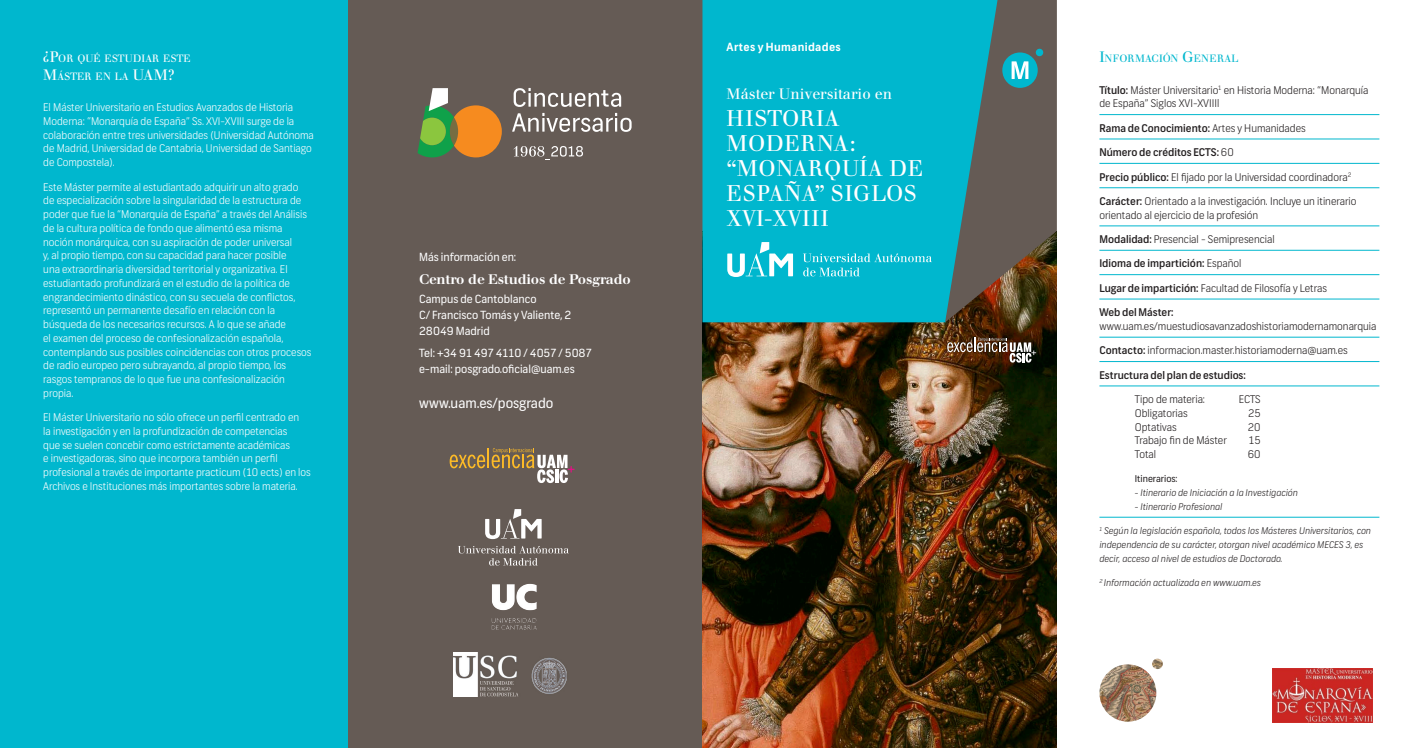
<style>
.page{position:relative;width:1405px;height:748px;background:#fff}
.page>*{position:absolute;margin:0;border:0;box-sizing:border-box;transform-origin:0 0}
.Máster_Doctorado_-_P{font:22.5px/25px "Walbaum";letter-spacing:.02em;color:#fff}
.Máster_Doctorado{font:15px "Walbaum";color:#fff}
.Máster_Doctorado_-_P-2{font:500 13.75px "Walbaum";letter-spacing:-.01em;color:#fff}
.Máster_Doctorado_-_P-3{font:13.75px "Frank";color:#fff}
.Máster_Doctorado_-_P-4{font:11.25px "Frank";color:#fff}
.t1{font:700 11.25px "Frank";letter-spacing:.03em;color:#fff}
.texto_corrido{font:300 10.62px/13.8px "Frank";color:#fff}
.texto_corrido-2{font:300 10.62px/13.8px "Frank";color:#231f20}
.texto_corrido-3{font:500 10.62px "Frank";color:#231f20}
.titulos{font:10.5px/17.5px "Walbaum";letter-spacing:-.015em;color:#fff}
.titulos-2{font:10.5px "Walbaum";letter-spacing:.005em;color:#00b7ce}
.texto_corrido-4{font:italic 300 9.38px/13.8px "Frank";color:#231f20}
.texto_corrido-5{font:9.38px "Frank";color:#231f20}
.s1{font-size:15px}
.s2{font-weight:500}
.s3{font-weight:300}
</style>
<div class="page">
<div style="left:348px;top:0;width:354px;height:748px;background:#655b55"></div>
<div style="left:0;top:0;width:348px;height:748px;background:#00b7ce"></div>
<img style="left:702px;top:322px;width:355px;height:426px">
<div style="left:702px;top:0;width:243px;height:322px;background:#00b7ce"></div>
<hr style="left:1099px;top:114px;width:280px;height:1px;background:#00b7ce">
<hr style="left:1099px;top:139px;width:280px;height:1px;background:#00b7ce">
<hr style="left:1099px;top:163px;width:280px;height:1px;background:#00b7ce">
<hr style="left:1099px;top:188px;width:280px;height:1px;background:#00b7ce">
<hr style="left:1099px;top:226px;width:280px;height:1px;background:#00b7ce">
<hr style="left:1099px;top:250px;width:280px;height:1px;background:#00b7ce">
<hr style="left:1099px;top:274px;width:280px;height:1px;background:#00b7ce">
<hr style="left:1099px;top:299px;width:280px;height:1px;background:#00b7ce">
<hr style="left:1099px;top:337px;width:280px;height:1px;background:#00b7ce">
<hr style="left:1099px;top:361px;width:280px;height:1px;background:#00b7ce">
<hr style="left:1099px;top:386px;width:280px;height:1px;background:#00b7ce">
<hr style="left:1099px;top:517px;width:280px;height:1px;background:#00b7ce">
<img style="left:1099px;top:659px;width:64px;height:63px">
<svg style="left:946px;top:337px;width:90px;height:26px;background:#6f5541"></svg>
<svg style="left:803px;top:253px;width:129px;height:9px"></svg>
<svg style="left:803px;top:268px;width:57px;height:8px"></svg>
<svg style="left:727px;top:242px;width:66px;height:35px"></svg>
<svg style="left:450px;top:455px;width:35px;height:13px"></svg>
<hr style="left:487px;top:448px;width:2px;height:20px;background:#fdbb27">
<svg style="left:492px;top:448px;width:82px;height:35px"></svg>
<svg style="left:458px;top:546px;width:111px;height:20px"></svg>
<svg style="left:485px;top:509px;width:57px;height:30px"></svg>
<svg style="left:513px;top:146px;width:70px;height:14px"></svg>
<svg style="left:417px;top:88px;width:85px;height:69px"></svg>
<svg style="left:514px;top:88px;width:107px;height:19px"></svg>
<svg style="left:512px;top:113px;width:119px;height:19px"></svg>
<img style="left:516px;top:584px;width:13px;height:20px">
<img style="left:453px;top:652px;width:114px;height:45px">
<img style="left:1272px;top:669px;width:100px;height:53px">
<div style="left:521px;top:648px;width:9px;height:57px;background:#655b55"></div>
<svg style="left:945px;top:0;width:112px;height:322px;background:#4a6f6c"></svg>
<p class="titulos" style="left:43px;top:50px;width:149px"><span class="s1">¿P</span>OR QUÉ ESTUDIAR ESTE<br><span class="s1">M</span>ÁSTER EN LA <span class="s1">UAM?</span></p>
<p class="texto_corrido" style="left:43px;top:101px;width:272px">El Máster Universitario en Estudios Avanzados de Historia Moderna: “Monarquía de España” Ss. XVI-XVIII surge de la colaboración entre tres universidades (Universidad Autónoma de Madrid, Universidad de Cantabria, Universidad de Santiago de Compostela).</p>
<p class="texto_corrido" style="left:43px;top:180px;width:270px">Este Máster permite al estudiantado adquirir un alto grado de especialización sobre la singularidad de la estructura de poder que fue la “Monarquía de España” a través del Análisis de la cultura política de fondo que alimentó esa misma noción monárquica, con su aspiración de poder universal<br>y, al propio tiempo, con su capacidad para hacer posible<br>una extraordinaria diversidad territorial y organizativa. El estudiantado profundizará en el estudio de la política de engrandecimiento dinástico, con su secuela de conflictos, representó un permanente desafío en relación con la búsqueda de los necesarios recursos. A lo que se añade<br>el examen del proceso de confesionalización española, contemplando sus posibles coincidencias con otros procesos de radio europeo pero subrayando, al propio tiempo, los rasgos tempranos de lo que fue una confesionalización propia.</p>
<p class="texto_corrido" style="left:43px;top:411px;width:269px">El Máster Universitario no sólo ofrece un perfil centrado en<br>la investigación y en la profundización de competencias<br>que se suelen concebir como estrictamente académicas<br>e investigadoras, sino que incorpora también un perfil profesional a través de importante practicum (10 ects) en los Archivos e Instituciones más importantes sobre la materia.</p>
<p class="Máster_Doctorado_-_P-4" style="left:419px;top:251px;width:99px">Más información en:</p>
<p class="Máster_Doctorado_-_P-2" style="left:419px;top:272px;width:213px">Centro de Estudios de Posgrado</p>
<p class="Máster_Doctorado_-_P-4" style="left:419px;top:292px;width:119px">Campus de Cantoblanco</p>
<p class="Máster_Doctorado_-_P-4" style="left:419px;top:308px;width:154px">C/ Francisco Tomás y Valiente, 2</p>
<p class="Máster_Doctorado_-_P-4" style="left:419px;top:324px;width:72px">28049 Madrid</p>
<p class="Máster_Doctorado_-_P-4" style="left:419px;top:346px;width:174px">Tel: +34 91 497 4110 / 4057 / 5087</p>
<p class="Máster_Doctorado_-_P-4" style="left:419px;top:362px;width:157px">e-mail: posgrado.oficial@uam.es</p>
<p class="Máster_Doctorado_-_P-3" style="left:419px;top:394px;width:136px">www.uam.es/posgrado</p>
<p class="t1" style="left:726px;top:40px;width:116px">Artes y Humanidades</p>
<p class="Máster_Doctorado" style="left:726px;top:86px;width:167px">Máster Universitario en</p>
<p class="Máster_Doctorado_-_P" style="left:726px;top:106px;width:198px">HISTORIA<br>MODERNA: “MONARQUÍA DE<br>ESPAÑA” SIGLOS<br>XVI-XVIII</p>
<p class="titulos-2" style="left:1099px;top:52px;width:141px"><span class="s1">I</span>NFORMACIÓN <span class="s1">G</span>ENERAL</p>
<p class="texto_corrido-2" style="left:1099px;top:83px;width:271px"><span class="s2">Título:</span> Máster Universitario<sup>1</sup> en Historia Moderna: “Monarquía de España” Siglos XVI-XVIIIl</p>
<p class="texto_corrido-3" style="left:1099px;top:121px;width:208px">Rama de Conocimiento: <span class="s3">Artes y Humanidades</span></p>
<p class="texto_corrido-3" style="left:1099px;top:146px;width:136px">Número de créditos ECTS: <span class="s3">60</span></p>
<p class="texto_corrido-2" style="left:1099px;top:170px;width:253px"><span class="s2">Precio público:</span> El fijado por la Universidad coordinadora<sup>2</sup></p>
<p class="texto_corrido-2" style="left:1099px;top:194px;width:258px"><span class="s2">Carácter:</span> Orientado a la investigación. Incluye un itinerario orientado al ejercicio de la profesión</p>
<p class="texto_corrido-2" style="left:1099px;top:233px;width:177px"><span class="s2">Modalidad:</span> Presencial - Semipresencial</p>
<p class="texto_corrido-3" style="left:1099px;top:257px;width:143px">Idioma de impartición: <span class="s3">Español</span></p>
<p class="texto_corrido-2" style="left:1099px;top:281px;width:229px"><span class="s2">Lugar de impartición:</span> Facultad de Filosofía y Letras</p>
<p class="texto_corrido-2" style="left:1099px;top:306px;width:278px"><span class="s2">Web del Máster: </span>www.uam.es/muestudiosavanzadoshistoriamodernamonarquia</p>
<p class="texto_corrido-2" style="left:1099px;top:344px;width:250px"><span class="s2">Contacto:</span> informacion.master.historiamoderna@uam.es</p>
<p class="texto_corrido-3" style="left:1099px;top:368px;width:148px">Estructura del plan de estudios:</p>
<p class="texto_corrido-2" style="left:1135px;top:393px;width:72px">Tipo de materia:</p>
<p class="texto_corrido-2" style="left:1238px;top:393px;width:24px">ECTS</p>
<p class="texto_corrido-2" style="left:1135px;top:406px;width:54px">Obligatorias</p>
<p class="texto_corrido-2" style="left:1248px;top:406px;width:14px">25</p>
<p class="texto_corrido-2" style="left:1135px;top:420px;width:43px">Optativas</p>
<p class="texto_corrido-2" style="left:1248px;top:420px;width:14px">20</p>
<p class="texto_corrido-2" style="left:1135px;top:434px;width:93px">Trabajo fin de Máster</p>
<p class="texto_corrido-2" style="left:1249px;top:434px;width:13px">15</p>
<p class="texto_corrido-2" style="left:1135px;top:448px;width:23px">Total</p>
<p class="texto_corrido-2" style="left:1248px;top:448px;width:14px">60</p>
<p class="texto_corrido-5" style="left:1135px;top:473px;width:44px">Itinerarios:</p>
<p class="texto_corrido-4" style="left:1135px;top:486px;width:165px">- Itinerario de Iniciación a la Investigación</p>
<p class="texto_corrido-4" style="left:1135px;top:500px;width:89px">- Itinerario Profesional</p>
<p class="texto_corrido-4" style="left:1099px;top:524px;width:273px"><sup>1</sup> Según la legislación española, todos los Másteres Universitarios, con independencia de su carácter, otorgan nivel académico MECES 3, es decir, acceso al nivel de estudios de Doctorado.</p>
<p class="texto_corrido-4" style="left:1099px;top:576px;width:163px"><sup>2</sup> Información actualizada en www.uam.es</p>
</div>
